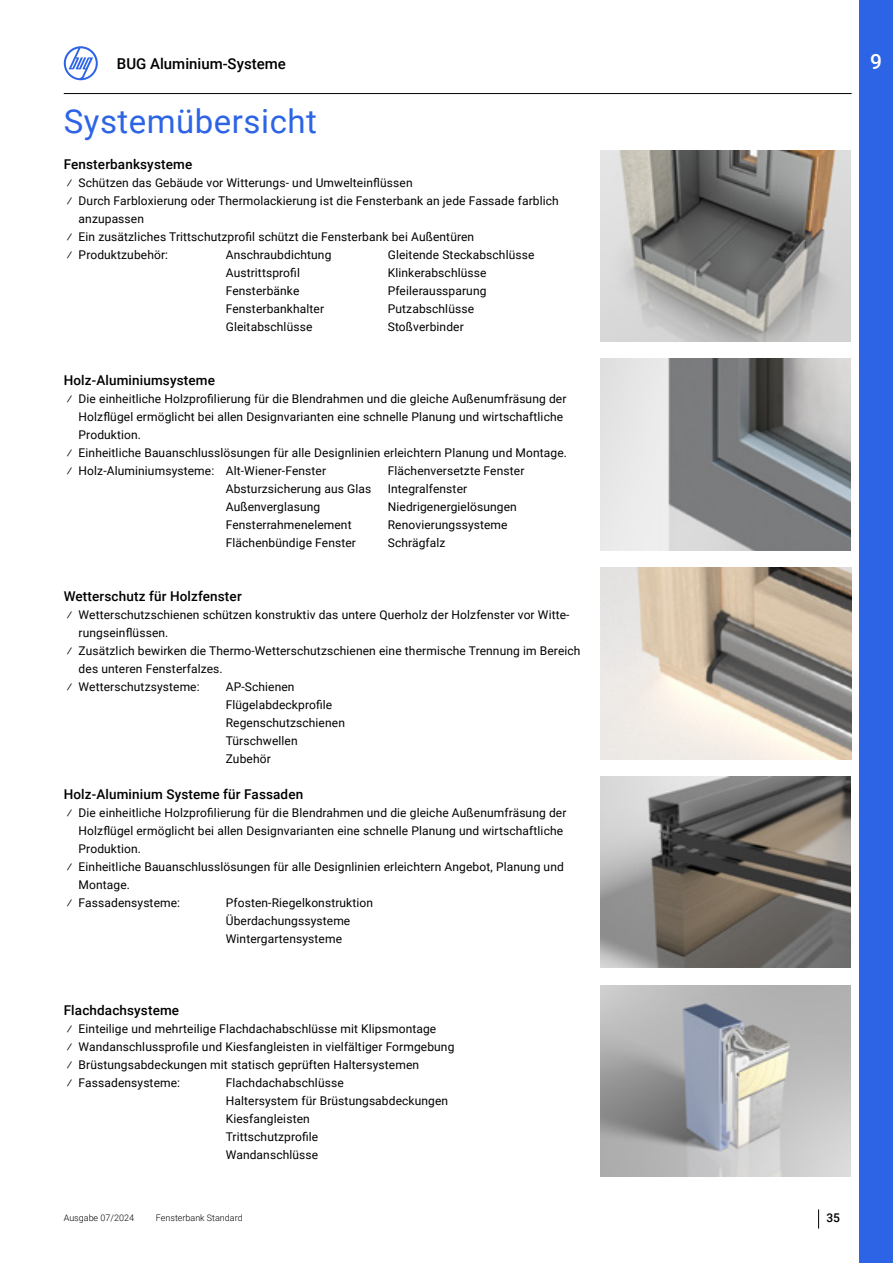
<style>
.page{position:relative;width:893px;height:1263px;background:#fff}
.page>*{position:absolute;margin:0;border:0;box-sizing:border-box;transform-origin:0 0}
.t1{font:33px "Roboto";letter-spacing:.015em;color:#2d64e6}
.t2{font:500 21px "Roboto";color:#fff}
.t3{font:500 15px "Roboto";color:#000}
.t4{font:500 13.5px "Roboto";letter-spacing:.01em;color:#000}
.t5{font:12px/18px "Roboto";letter-spacing:.01em;color:#000}
.t6{font:500 12px "Roboto";color:#000}
.t7{font:300 9px "Roboto";color:#000}
</style>
<div class="page">
<img style="left:600px;top:359px;width:251px;height:191px">
<img style="left:600px;top:776px;width:251px;height:192px">
<img style="left:600px;top:985px;width:251px;height:192px">
<img style="left:600px;top:568px;width:252px;height:191px">
<img style="left:600px;top:150px;width:251px;height:192px">
<div style="left:859px;top:0;width:34px;height:1263px;background:#2d64e6"></div>
<hr style="left:64px;top:93px;width:788px;height:1px;background:#000">
<svg style="left:64px;top:46px;width:34px;height:34px"></svg>
<svg style="left:818px;top:1209px;width:1px;height:19px"></svg>
<p class="t3" style="left:117px;top:53px;width:170px">BUG Aluminium-Systeme</p>
<h1 class="t1" style="left:64px;top:98px;width:254px">Systemübersicht</h1>
<p class="t4" style="left:64px;top:154px;width:130px">Fensterbanksysteme</p>
<p class="t5" style="left:67px;top:173px;width:347px">⁄ Schützen das Gebäude vor Witterungs- und Umwelteinflüssen</p>
<p class="t5" style="left:67px;top:191px;width:493px">⁄ Durch Farbloxierung oder Thermolackierung ist die Fensterbank an jede Fassade farblich</p>
<p class="t5" style="left:79px;top:209px;width:67px">anzupassen</p>
<p class="t5" style="left:67px;top:227px;width:409px">⁄ Ein zusätzliches Trittschutzprofil schützt die Fensterbank bei Außentüren</p>
<p class="t5" style="left:67px;top:245px;width:103px">⁄ Produktzubehör:</p>
<p class="t5" style="left:226px;top:245px;width:107px">Anschraubdichtung</p>
<p class="t5" style="left:388px;top:245px;width:148px">Gleitende Steckabschlüsse</p>
<p class="t5" style="left:226px;top:263px;width:76px">Austrittsprofil</p>
<p class="t5" style="left:388px;top:263px;width:100px">Klinkerabschlüsse</p>
<p class="t5" style="left:226px;top:281px;width:75px">Fensterbänke</p>
<p class="t5" style="left:388px;top:281px;width:100px">Pfeileraussparung</p>
<p class="t5" style="left:226px;top:299px;width:100px">Fensterbankhalter</p>
<p class="t5" style="left:388px;top:299px;width:88px">Putzabschlüsse</p>
<p class="t5" style="left:226px;top:317px;width:88px">Gleitabschlüsse</p>
<p class="t5" style="left:388px;top:317px;width:77px">Stoßverbinder</p>
<p class="t4" style="left:64px;top:370px;width:153px">Holz-Aluminiumsysteme</p>
<p class="t5" style="left:67px;top:389px;width:501px">⁄ Die einheitliche Holzprofilierung für die Blendrahmen und die gleiche Außenumfräsung der</p>
<p class="t5" style="left:79px;top:407px;width:486px">Holzflügel ermöglicht bei allen Designvarianten eine schnelle Planung und wirtschaftliche</p>
<p class="t5" style="left:79px;top:425px;width:64px">Produktion.</p>
<p class="t5" style="left:67px;top:443px;width:502px">⁄ Einheitliche Bauanschlusslösungen für alle Designlinien erleichtern Planung und Montage.</p>
<p class="t5" style="left:67px;top:461px;width:261px">⁄ Holz-Aluminiumsysteme: Alt-Wiener-Fenster</p>
<p class="t5" style="left:388px;top:461px;width:138px">Flächenversetzte Fenster</p>
<p class="t5" style="left:226px;top:479px;width:147px">Absturzsicherung aus Glas</p>
<p class="t5" style="left:388px;top:479px;width:81px">Integralfenster</p>
<p class="t5" style="left:226px;top:497px;width:96px">Außenverglasung</p>
<p class="t5" style="left:388px;top:497px;width:131px">Niedrigenergielösungen</p>
<p class="t5" style="left:226px;top:515px;width:127px">Fensterrahmenelement</p>
<p class="t5" style="left:388px;top:515px;width:121px">Renovierungssysteme</p>
<p class="t5" style="left:226px;top:533px;width:132px">Flächenbündige Fenster</p>
<p class="t5" style="left:388px;top:533px;width:59px">Schrägfalz</p>
<p class="t4" style="left:64px;top:586px;width:179px">Wetterschutz für Holzfenster</p>
<p class="t5" style="left:67px;top:605px;width:504px">⁄ Wetterschutzschienen schützen konstruktiv das untere Querholz der Holzfenster vor Witte-</p>
<p class="t5" style="left:79px;top:623px;width:91px">rungseinflüssen.</p>
<p class="t5" style="left:67px;top:641px;width:515px">⁄ Zusätzlich bewirken die Thermo-Wetterschutzschienen eine thermische Trennung im Bereich</p>
<p class="t5" style="left:79px;top:659px;width:146px">des unteren Fensterfalzes.</p>
<p class="t5" style="left:67px;top:677px;width:134px">⁄ Wetterschutzsysteme:</p>
<p class="t5" style="left:226px;top:677px;width:121px">AP-Schienen<br>Flügelabdeckprofile<br>Regenschutzschienen<br>Türschwellen<br>Zubehör</p>
<p class="t4" style="left:64px;top:784px;width:241px">Holz-Aluminium Systeme für Fassaden</p>
<p class="t5" style="left:67px;top:803px;width:501px">⁄ Die einheitliche Holzprofilierung für die Blendrahmen und die gleiche Außenumfräsung der</p>
<p class="t5" style="left:79px;top:821px;width:486px">Holzflügel ermöglicht bei allen Designvarianten eine schnelle Planung und wirtschaftliche</p>
<p class="t5" style="left:79px;top:839px;width:64px">Produktion.</p>
<p class="t5" style="left:67px;top:857px;width:498px">⁄ Einheitliche Bauanschlusslösungen für alle Designlinien erleichtern Angebot, Planung und</p>
<p class="t5" style="left:79px;top:875px;width:53px">Montage.</p>
<p class="t5" style="left:67px;top:893px;width:115px">⁄ Fassadensysteme:</p>
<p class="t5" style="left:226px;top:893px;width:149px">Pfosten-Riegelkonstruktion<br>Überdachungssysteme<br>Wintergartensysteme</p>
<p class="t4" style="left:64px;top:1000px;width:117px">Flachdachsysteme</p>
<p class="t5" style="left:67px;top:1019px;width:389px">⁄ Einteilige und mehrteilige Flachdachabschlüsse mit Klipsmontage<br>⁄ Wandanschlussprofile und Kiesfangleisten in vielfältiger Formgebung ⁄ Brüstungsabdeckungen mit statisch geprüften Haltersystemen<br>⁄ Fassadensysteme:</p>
<p class="t5" style="left:226px;top:1073px;width:224px">Flachdachabschlüsse<br>Haltersystem für Brüstungsabdeckungen<br>Kiesfangleisten<br>Trittschutzprofile<br>Wandanschlüsse</p>
<p class="t7" style="left:64px;top:1212px;width:72px">Ausgabe 07/2024</p>
<p class="t7" style="left:156px;top:1212px;width:88px">Fensterbank Standard</p>
<p class="t6" style="left:826px;top:1209px;width:15px">35</p>
<h2 class="t2" style="left:870px;top:47px;width:13px">9</h2>
</div>
